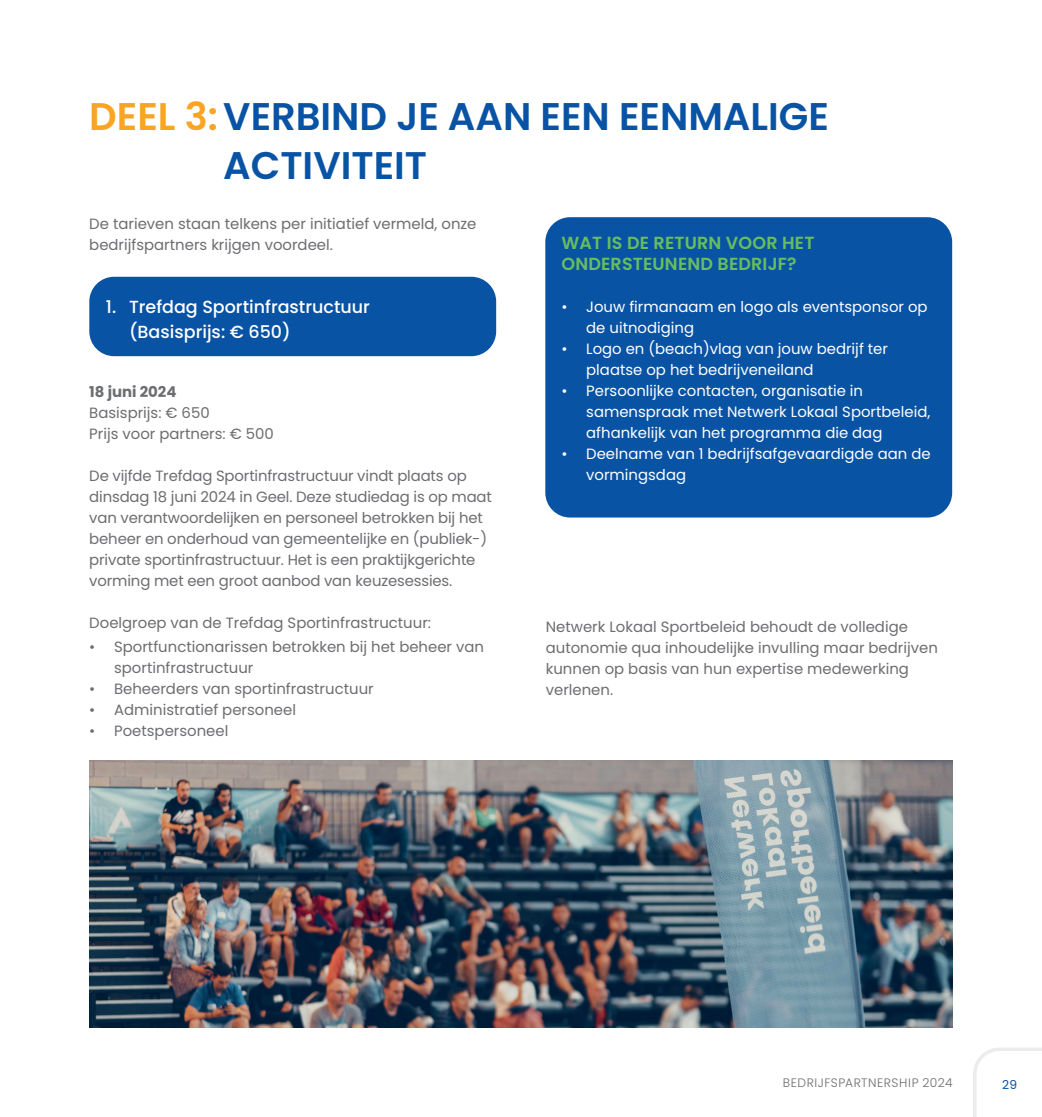
<style>
.page{position:relative;width:1042px;height:1117px;background:#fff}
.page>*{position:absolute;margin:0;border:0;box-sizing:border-box;transform-origin:0 0}
.t1{font:600 38.5px/49px "Poppins";color:#0953a5}
.t2{font:500 17.5px/24.5px "Poppins";color:#fff}
.t3{font:600 17.5px/21px "Poppins";letter-spacing:.01em;color:#68be5e}
.t4{font:14.88px/21px "Poppins";color:#6c6d70}
.t5{font:14.88px/21px "Poppins";color:#fff}
.t6{font:700 14.88px "Poppins";color:#6c6d70}
.t7{font:300 12.25px "Poppins";letter-spacing:.04em;color:#6c6d70}
.t8{font:12.25px "Poppins";color:#0953a5}
.s1{color:#f9a523}
</style>
<div class="page">
<svg style="left:973px;top:1048px;width:69px;height:68px"></svg>
<div style="left:545px;top:217px;width:407px;height:300px;background:#0953a5;border-radius:25px"></div>
<img style="left:89px;top:760px;width:863px;height:267px">
<div style="left:89px;top:277px;width:407px;height:79px;background:#0953a5;border-radius:25px"></div>
<h1 class="t1" style="left:223px;top:92px;width:607px;text-indent:-134px"><span class="s1">DEEL 3:</span>VERBIND JE AAN EEN EENMALIGE<br>ACTIVITEIT</h1>
<p class="t4" style="left:89px;top:213px;width:389px">De tarieven staan telkens per initiatief vermeld, onze bedrijfspartners krijgen voordeel.</p>
<p class="t3" style="left:561px;top:233px;width:254px">WAT IS DE RETURN VOOR HET<br>ONDERSTEUNEND BEDRIJF?</p>
<p class="t5" style="left:586px;top:296px;width:343px;text-indent:-25px">• Jouw firmanaam en logo als eventsponsor op de uitnodiging</p>
<p class="t5" style="left:586px;top:338px;width:303px;text-indent:-25px">• Logo en (beach)vlag van jouw bedrijf ter plaatse op het bedrijveneiland</p>
<p class="t5" style="left:586px;top:380px;width:346px;text-indent:-25px">• Persoonlijke contacten, organisatie in samenspraak met Netwerk Lokaal Sportbeleid, afhankelijk van het programma die dag</p>
<p class="t5" style="left:586px;top:443px;width:346px;text-indent:-25px">• Deelname van 1 bedrijfsafgevaardigde aan de vormingsdag</p>
<p class="t2" style="left:129px;top:295px;width:242px;text-indent:-23px">1. Trefdag Sportinfrastructuur (Basisprijs: € 650)</p>
<p class="t6" style="left:89px;top:383px;width:89px">18 juni 2024</p>
<p class="t4" style="left:89px;top:402px;width:186px">Basisprijs: € 650<br>Prijs voor partners: € 500</p>
<p class="t4" style="left:89px;top:465px;width:404px">De vijfde Trefdag Sportinfrastructuur vindt plaats op dinsdag 18 juni 2024 in Geel. Deze studiedag is op maat van verantwoordelijken en personeel betrokken bij het beheer en onderhoud van gemeentelijke en (publiek-) private sportinfrastructuur. Het is een praktijkgerichte vorming met een groot aanbod van keuzesessies.</p>
<p class="t4" style="left:89px;top:612px;width:343px">Doelgroep van de Trefdag Sportinfrastructuur:</p>
<p class="t4" style="left:114px;top:635px;width:371px;text-indent:-25px">• Sportfunctionarissen betrokken bij het beheer van sportinfrastructuur</p>
<p class="t4" style="left:89px;top:677px;width:286px">• Beheerders van sportinfrastructuur</p>
<p class="t4" style="left:89px;top:698px;width:208px">• Administratief personeel</p>
<p class="t4" style="left:89px;top:719px;width:141px">• Poetspersoneel</p>
<p class="t4" style="left:546px;top:616px;width:394px">Netwerk Lokaal Sportbeleid behoudt de volledige autonomie qua inhoudelijke invulling maar bedrijven kunnen op basis van hun expertise medewerking verlenen.</p>
<p class="t7" style="left:783px;top:1075px;width:171px">BEDRIJFSPARTNERSHIP 2024</p>
<p class="t8" style="left:1002px;top:1076px;width:17px">29</p>
</div>
